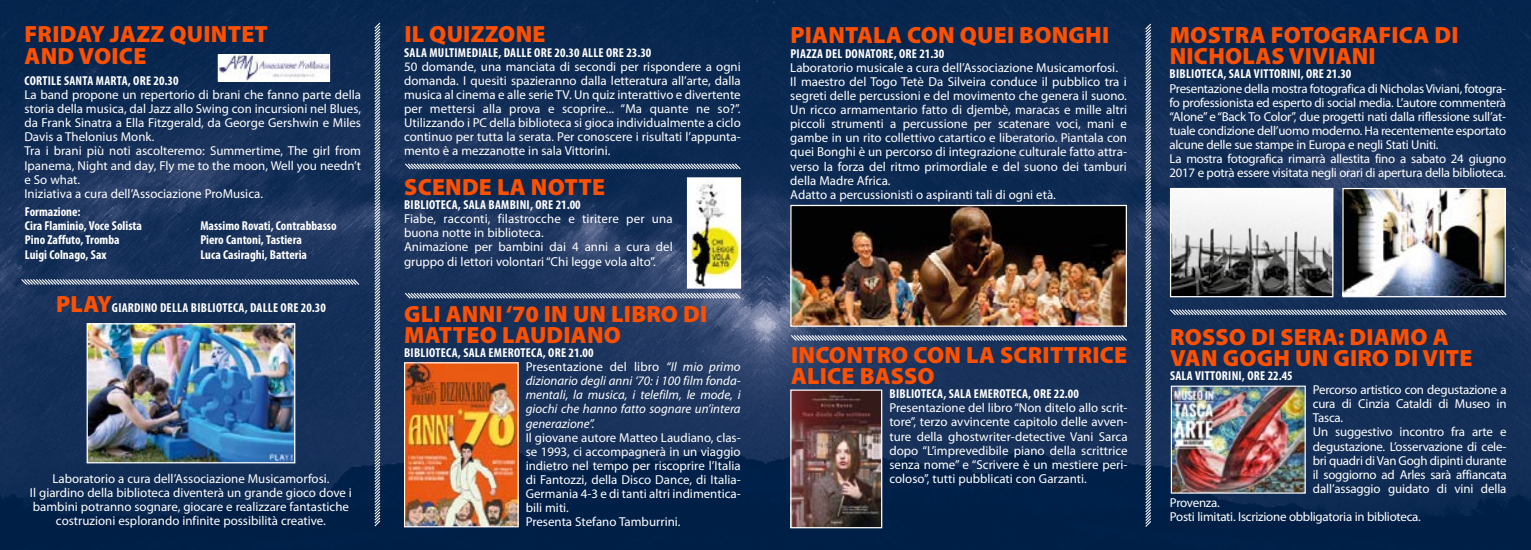
<style>
.page{position:relative;width:1531px;height:550px;background:#fff}
.page>*{position:absolute;margin:0;border:0;box-sizing:border-box;transform-origin:0 0}
.t1{font:900 23.5px/21.1px "Myriad Pro";letter-spacing:.01em;color:#ff5000}
.t2{font:12.88px/14.1px "Myriad Pro";color:#fff}
.t3{font:12.88px/14.1px "Myriad Pro";letter-spacing:-.02em;color:#fff}
.t4{font:700 condensed 12.88px/14.1px "Myriad Pro";letter-spacing:.015em;color:#fff}
.t5{font:italic 12.88px/14.1px "Myriad Pro";color:#fff}
.s1{font-weight:900;font-stretch:normal;font-size:23.5px;color:#ff5000}
.s2{font-weight:700;font-style:normal;font-stretch:condensed}
.s3{font-style:normal}
</style>
<div class="page">
<img style="left:0;top:0;width:1531px;height:549px">
<svg style="left:20px;top:277px;width:340px;height:9px;background:#5b6d8a"></svg>
<svg style="left:373px;top:22px;width:8px;height:505px;background:#61738e"></svg>
<svg style="left:404px;top:162px;width:338px;height:8px;background:#5d708c"></svg>
<svg style="left:404px;top:291px;width:338px;height:8px;background:#6d7d98"></svg>
<img style="left:689px;top:179px;width:50px;height:107px">
<div style="left:687px;top:177px;width:54px;height:111px;border:1px solid #fff"></div>
<img style="left:220px;top:57px;width:108px;height:22px">
<img style="left:406px;top:364px;width:111px;height:161px">
<div style="left:404px;top:362px;width:115px;height:165px;border:1px solid #fff"></div>
<img style="left:89px;top:325px;width:204px;height:136px">
<div style="left:87px;top:323px;width:208px;height:140px;border:1px solid #fff"></div>
<svg style="left:1144px;top:22px;width:8px;height:505px;background:#61738e"></svg>
<svg style="left:790px;top:333px;width:338px;height:9px;background:#5f718d"></svg>
<svg style="left:1169px;top:308px;width:339px;height:8px;background:#61738e"></svg>
<img style="left:792px;top:207px;width:333px;height:117px">
<div style="left:790px;top:205px;width:337px;height:121px;border:1px solid #fff"></div>
<img style="left:1173px;top:387px;width:131px;height:104px">
<div style="left:1171px;top:385px;width:135px;height:108px;border:1px solid #fff"></div>
<img style="left:792px;top:391px;width:88px;height:135px">
<div style="left:790px;top:389px;width:92px;height:139px;border:1px solid #fff"></div>
<img style="left:1172px;top:190px;width:159px;height:105px">
<div style="left:1170px;top:188px;width:163px;height:109px;border:1px solid #fff"></div>
<img style="left:1344px;top:190px;width:160px;height:105px">
<div style="left:1342px;top:188px;width:164px;height:109px;border:1px solid #fff"></div>
<h1 class="t1" style="left:25px;top:24px;width:245px">FRIDAY JAZZ QUINTET<br>AND VOICE</h1>
<p class="t4" style="left:25px;top:73px;width:155px">CORTILE SANTA MARTA, ORE 20.30</p>
<p class="t2" style="left:24px;top:88px;width:338px">La band propone un repertorio di brani che fanno parte della storia della musica, dal Jazz allo Swing con incursioni nel Blues, da Frank Sinatra a Ella Fitzgerald, da George Gershwin e Miles Davis a Thelonius Monk.<br>Tra i brani più noti ascolteremo: Summertime, The girl from Ipanema, Night and day, Fly me to the moon, Well you needn’t e So what.<br>Iniziativa a cura dell’Associazione ProMusica.</p>
<p class="t4" style="left:25px;top:204px;width:119px">Formazione:<br>Cira Flaminio, Voce Solista<br>Pino Zaffuto, Tromba<br>Luigi Colnago, Sax</p>
<p class="t4" style="left:200px;top:218px;width:138px">Massimo Rovati, Contrabbasso<br>Piero Cantoni, Tastiera<br>Luca Casiraghi, Batteria</p>
<p class="t4" style="left:56px;top:300px;width:271px"><span class="s1">PLAY</span>GIARDINO DELLA BIBLIOTECA, DALLE ORE 20.30</p>
<p class="t2" style="left:30px;top:471px;width:323px;text-align:center">Laboratorio a cura dell’Associazione Musicamorfosi.<br>Il giardino della biblioteca diventerà un grande gioco dove i bambini potranno sognare, giocare e realizzare fantastiche costruzioni esplorando infinite possibilità creative.</p>
<h1 class="t1" style="left:404px;top:24px;width:143px">IL QUIZZONE</h1>
<p class="t4" style="left:404px;top:45px;width:249px">SALA MULTIMEDIALE, DALLE ORE 20.30 ALLE ORE 23.30</p>
<p class="t2" style="left:404px;top:60px;width:338px;text-align:justify">50 domande, una manciata di secondi per rispondere a ogni domanda. I quesiti spazieranno dalla letteratura all’arte, dalla musica al cinema e alle serie TV. Un quiz interattivo e divertente per mettersi alla prova e scoprire... “Ma quante ne so?”.<br>Utilizzando i PC della biblioteca si gioca individualmente a ciclo continuo per tutta la serata. Per conoscere i risultati l’appunta&shy;mento è a mezzanotte in sala Vittorini.</p>
<h1 class="t1" style="left:404px;top:176px;width:202px">SCENDE LA NOTTE</h1>
<p class="t4" style="left:404px;top:197px;width:178px">BIBLIOTECA, SALA BAMBINI, ORE 21.00</p>
<p class="t2" style="left:404px;top:212px;width:270px">Fiabe, racconti, filastrocche e tiritere per una buona notte in biblioteca.<br>Animazione per bambini dai 4 anni a cura del gruppo di lettori volontari “Chi legge vola alto”.</p>
<h1 class="t1" style="left:404px;top:303px;width:305px">GLI ANNI ‘70 IN UN LIBRO DI<br>MATTEO LAUDIANO</h1>
<p class="t5" style="left:526px;top:345px;width:216px;text-indent:-122px"><span class="s2">BIBLIOTECA, SALA EMEROTECA, ORE 21.00<br></span><span class="s3">Presentazione del libro</span> “Il mio primo dizionario degli anni ‘70: i 100 film fonda&shy;mentali, la musica, i telefilm, le mode, i giochi che hanno fatto sognare un’intera generazione”.</p>
<p class="t2" style="left:526px;top:430px;width:216px">Il giovane autore Matteo Laudiano, clas&shy;se 1993, ci accompagnerà in un viaggio indietro nel tempo per riscoprire l’Italia di Fantozzi, della Disco Dance, di Italia-Germania 4-3 e di tanti altri indimentica&shy;bili miti.<br>Presenta Stefano Tamburrini.</p>
<h1 class="t1" style="left:790px;top:25px;width:320px">PIANTALA CON QUEI BONGHI</h1>
<p class="t4" style="left:790px;top:46px;width:155px">PIAZZA DEL DONATORE, ORE 21.30</p>
<p class="t2" style="left:790px;top:60px;width:338px">Laboratorio musicale a cura dell’Associazione Musicamorfosi.<br>Il maestro del Togo Tetè Da Silveira conduce il pubblico tra i segreti delle percussioni e del movimento che genera il suono.<br>Un ricco armamentario fatto di djembè, maracas e mille altri piccoli strumenti a percussione per scatenare voci, mani e gambe in un rito collettivo catartico e liberatorio. Piantala con quei Bonghi è un percorso di integrazione culturale fatto attra&shy;verso la forza del ritmo primordiale e del suono dei tamburi della Madre Africa.<br>Adatto a percussionisti o aspiranti tali di ogni età.</p>
<h1 class="t1" style="left:1170px;top:25px;width:290px">MOSTRA FOTOGRAFICA DI<br>NICHOLAS VIVIANI</h1>
<p class="t4" style="left:1169px;top:67px;width:183px">BIBLIOTECA, SALA VITTORINI, ORE 21.30</p>
<p class="t3" style="left:1169px;top:81px;width:338px">Presentazione della mostra fotografica di Nicholas Viviani, fotogra&shy;fo professionista ed esperto di social media. L’autore commenterà “Alone” e “Back To Color”, due progetti nati dalla riflessione sull’at&shy;tuale condizione dell’uomo moderno. Ha recentemente esportato alcune delle sue stampe in Europa e negli Stati Uniti.<br>La mostra fotografica rimarrà allestita fino a sabato 24 giugno 2017 e potrà essere visitata negli orari di apertura della biblioteca.</p>
<h1 class="t1" style="left:791px;top:344px;width:337px">INCONTRO CON LA SCRITTRICE<br>ALICE BASSO</h1>
<p class="t4" style="left:889px;top:386px;width:191px">BIBLIOTECA, SALA EMEROTECA, ORE 22.00</p>
<p class="t2" style="left:889px;top:401px;width:240px;text-align:justify">Presentazione del libro “Non ditelo allo scrit&shy;tore”, terzo avvincente capitolo delle avven&shy;ture della ghostwriter-detective Vani Sarca dopo “L’imprevedibile piano della scrittrice senza nome” e “Scrivere è un mestiere peri&shy;coloso”, tutti pubblicati con Garzanti.</p>
<h1 class="t1" style="left:1170px;top:326px;width:304px">ROSSO DI SERA: DIAMO A<br>VAN GOGH UN GIRO DI VITE</h1>
<p class="t4" style="left:1170px;top:368px;width:124px">SALA VITTORINI, ORE 22.45</p>
<p class="t3" style="left:1313px;top:382px;width:195px">Percorso artistico con degustazione a cura di Cinzia Cataldi di Museo in Tasca.<br>Un suggestivo incontro fra arte e degustazione. L’osservazione di cele&shy;bri quadri di Van Gogh dipinti durante il soggiorno ad Arles sarà affiancata dall’assaggio guidato di vini della</p>
<p class="t3" style="left:1170px;top:495px;width:252px">Provenza.<br>Posti limitati. Iscrizione obbligatoria in biblioteca.</p>
</div>
